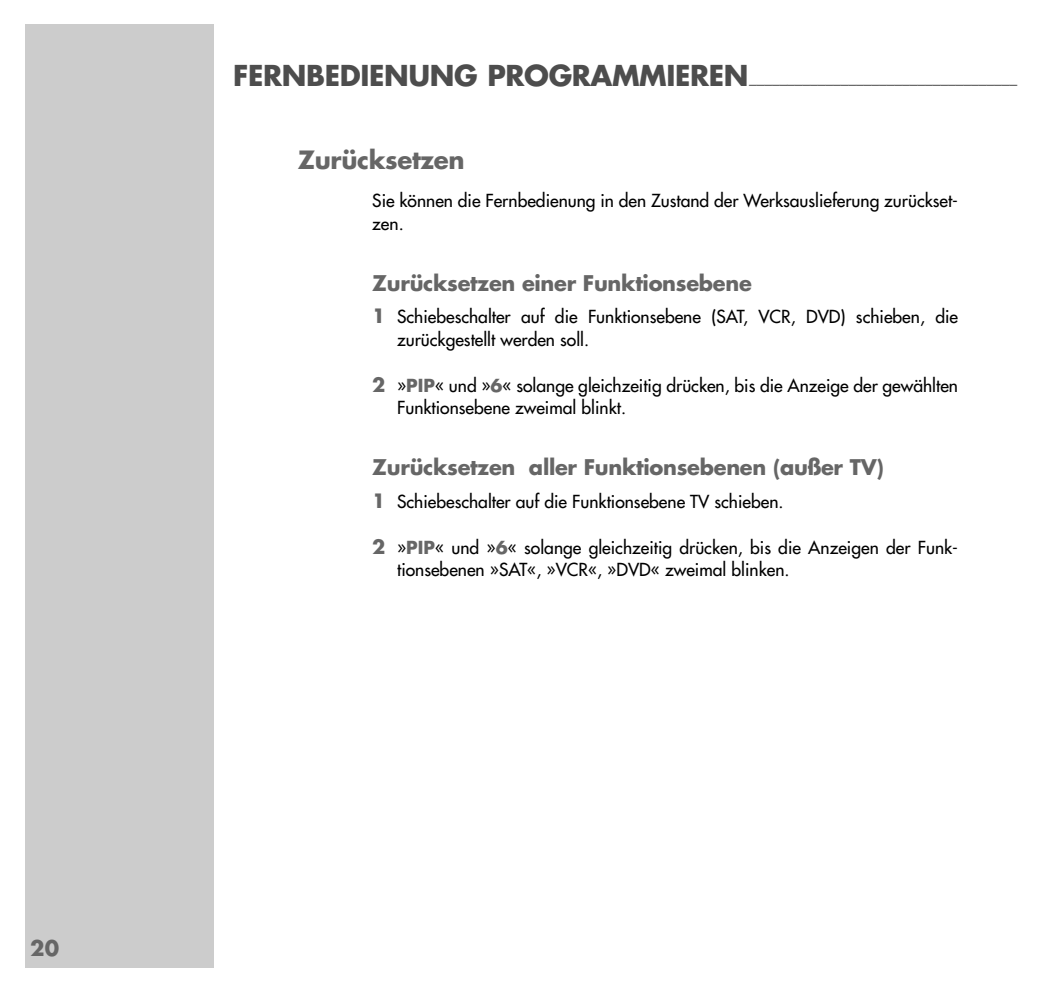
<style>
.page{position:relative;width:1042px;height:991px;background:#fff}
.page>*{position:absolute;margin:0;border:0;box-sizing:border-box;transform-origin:0 0}
.t1{font:700 24.5px "Futura";letter-spacing:-.015em;color:#666}
.t2{font:700 21px "Futura";letter-spacing:-.015em;color:#666}
.t3{font:17.5px/22.8px "Futura";color:#000}
.t4{font:700 15.75px "Futura";color:#666}
.s1{font-size:28px;color:#4d4d4d}
.s2{font-weight:700;font-size:19.25px;color:#666}
.s3{font-weight:700;color:#666}
</style>
<div class="page">
<div style="left:25px;top:25px;width:188px;height:942px;background:#ccc"></div>
<p class="t2" style="left:30px;top:939px;width:30px">20</p>
<p class="t4" style="left:233px;top:70px;width:785px"><span class="s1">FERNBEDIENUNG PROGRAMMIEREN</span>___________________________________</p>
<h1 class="t1" style="left:298px;top:149px;width:168px">Zurücksetzen</h1>
<p class="t3" style="left:372px;top:190px;width:587px">Sie können die Fernbedienung in den Zustand der Werksauslieferung zurückset&shy;zen.</p>
<p class="t2" style="left:372px;top:273px;width:381px">Zurücksetzen einer Funktionsebene</p>
<p class="t3" style="left:397px;top:307px;width:562px;text-indent:-25px"><span class="s2">1</span> Schiebeschalter auf die Funktionsebene (SAT, VCR, DVD) schieben, die zurückgestellt werden soll.</p>
<p class="t3" style="left:397px;top:375px;width:562px;text-indent:-25px"><span class="s2">2</span> »<span class="s3">PIP</span>« und »<span class="s3">6</span>« solange gleichzeitig drücken, bis die Anzeige der gewählten<br>Funktionsebene zweimal blinkt.</p>
<p class="t2" style="left:372px;top:458px;width:513px">Zurücksetzen aller Funktionsebenen (außer TV)</p>
<p class="t3" style="left:372px;top:491px;width:413px"><span class="s2">1</span> Schiebeschalter auf die Funktionsebene TV schieben.</p>
<p class="t3" style="left:397px;top:537px;width:562px;text-indent:-25px"><span class="s2">2</span> »<span class="s3">PIP</span>« und »<span class="s3">6</span>« solange gleichzeitig drücken, bis die Anzeigen der Funk&shy;tionsebenen »SAT«, »VCR«, »DVD« zweimal blinken.</p>
</div>
